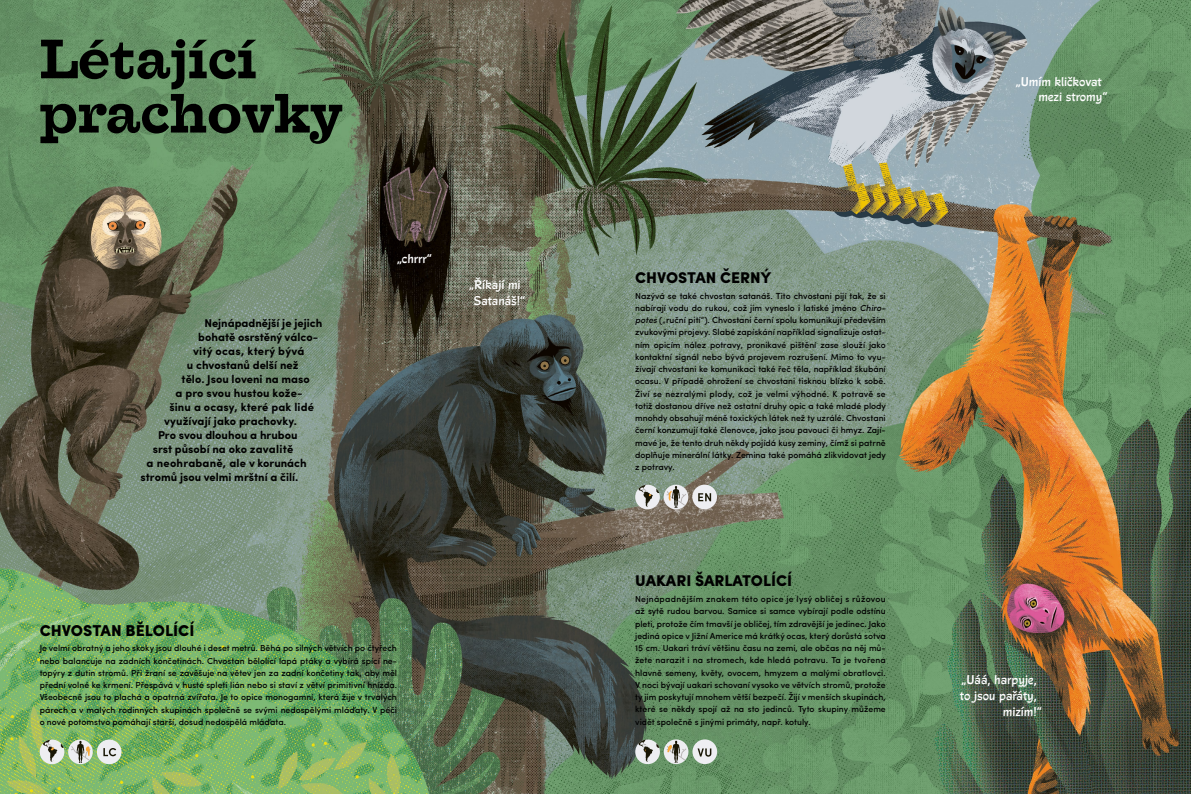
<style>
.page{position:relative;width:1191px;height:794px;background:#fff}
.page>*{position:absolute;margin:0;border:0;box-sizing:border-box;transform-origin:0 0}
.t1{font:700 54.25px/54.2px "Farao";color:#000}
.t2{font:900 15.75px "Sofia Pro";color:#000}
.t3{font:900 15.58px "Sofia Pro";color:#000}
.t4{font:12.25px/15.8px "Bhang Strong";color:#fff;text-align:center}
.t5{font:700 11.38px "Sofia Pro";color:#000}
.t6{font:700 11.38px "Sofia Pro";letter-spacing:.02em;color:#000}
.t7{font:500 8.75px/12.2px "Sofia Pro";color:#000;text-align:justify}
.s1{font-style:italic}
</style>
<div class="page">
<img style="left:0;top:0;width:1191px;height:794px">
<div style="left:97px;top:739px;width:24px;height:25px;background:#eeeef2;border-radius:50%"></div>
<svg style="left:103px;top:748px;width:13px;height:8px"></svg>
<svg style="left:40px;top:738px;width:54px;height:27px"></svg>
<div style="left:692px;top:739px;width:25px;height:25px;background:#eeeef2;border-radius:50%"></div>
<svg style="left:697px;top:748px;width:14px;height:8px"></svg>
<svg style="left:635px;top:738px;width:55px;height:27px"></svg>
<div style="left:692px;top:484px;width:25px;height:25px;background:#eeeef2;border-radius:50%"></div>
<svg style="left:698px;top:493px;width:13px;height:8px"></svg>
<svg style="left:635px;top:483px;width:55px;height:28px;background:#aaaba3"></svg>
<h1 class="t1" style="left:40px;top:35px;width:304px">Létající prachovky</h1>
<h3 class="t5" style="left:204px;top:314px;width:119px">Nejnápadnější je jejich</h3>
<h3 class="t5" style="left:198px;top:328px;width:121px">bohatě osrstěný válco-</h3>
<h3 class="t6" style="left:193px;top:342px;width:113px">vitý ocas, který bývá</h3>
<h3 class="t5" style="left:187px;top:356px;width:113px">u chvostanů delší než</h3>
<h3 class="t5" style="left:182px;top:370px;width:130px">tělo. Jsou loveni na maso</h3>
<h3 class="t5" style="left:175px;top:384px;width:128px">a pro svou hustou kože-</h3>
<h3 class="t5" style="left:169px;top:398px;width:146px">šinu a ocasy, které pak lidé</h3>
<h3 class="t5" style="left:164px;top:412px;width:134px">využívají jako prachovky.</h3>
<h3 class="t5" style="left:158px;top:426px;width:141px">Pro svou dlouhou a hrubou</h3>
<h3 class="t5" style="left:153px;top:440px;width:142px">srst působí na oko zavalitě</h3>
<h3 class="t6" style="left:147px;top:454px;width:162px">a neohrabaně, ale v korunách</h3>
<h3 class="t5" style="left:140px;top:468px;width:159px">stromů jsou velmi mrštní a čilí.</h3>
<h3 class="t4" style="left:397px;top:251px;width:37px">„chrrr”</h3>
<h3 class="t4" style="left:469px;top:277px;width:58px">„Říkají mi<br>Satanáš!”</h3>
<h2 class="t2" style="left:40px;top:617px;width:156px">CHVOSTAN BĚLOLÍCÍ</h2>
<p class="t7" style="left:40px;top:641px;width:359px">Je velmi obratný a jeho skoky jsou dlouhé i deset metrů. Běhá po silných větvích po čtyřech nebo balancuje na zadních končetinách. Chvostan bělolící lapá ptáky a vybírá spící ne&shy;topýry z dutin stromů. Při žraní se zavěšuje na větev jen za zadní končetiny tak, aby měl přední volné ke krmení. Přespává v husté spleti lián nebo si staví z větví primitivní hnízda.<br>Všeobecně jsou to plachá a opatrná zvířata. Je to opice monogamní, která žije v trvalých párech a v malých rodinných skupinách společně se svými nedospělými mláďaty. V péči o nové potomstvo pomáhají starší, dosud nedospělá mláďata.</p>
<h3 class="t3" style="left:635px;top:265px;width:137px">CHVOSTAN ČERNÝ</h3>
<p class="t7" style="left:635px;top:289px;width:252px">Nazývá se také chvostan satanáš. Tito chvostani pijí tak, že si nabírají vodu do rukou, což jim vyneslo i latiské jméno <span class="s1">Chiro&shy;potes</span> („ruční pití“). Chvostani černí spolu komunikují především zvukovými projevy. Slabé zapískání například signalizuje ostat&shy;ním opicím nález potravy, pronikavé pištění zase slouží jako kontaktní signál nebo bývá projevem rozrušení. Mimo to vyu&shy;žívají chvostani ke komunikaci také řeč těla, například škubání ocasu. V případě ohrožení se chvostani tisknou blízko k sobě.<br>Živí se nezralými plody, což je velmi výhodné. K potravě se totiž dostanou dříve než ostatní druhy opic a také mladé plody mnohdy obsahují méně toxických látek než ty uzrálé. Chvostani černí konzumují také členovce, jako jsou pavouci či hmyz. Zají&shy;mavé je, že tento druh někdy pojídá kusy zeminy, čímž si patrně doplňuje minerální látky. Zemina také pomáhá zlikvidovat jedy z potravy.</p>
<h3 class="t3" style="left:635px;top:569px;width:158px">UAKARI ŠARLATOLÍCÍ</h3>
<p class="t7" style="left:635px;top:592px;width:252px">Nejnápadnějším znakem této opice je lysý obličej s růžovou až sytě rudou barvou. Samice si samce vybírají podle odstínu pleti, protože čím tmavší je obličej, tím zdravější je jedinec. Jako jediná opice v Jižní Americe má krátký ocas, který dorůstá sotva 15 cm. Uakari tráví většinu času na zemi, ale občas na něj mů&shy;žete narazit i na stromech, kde hledá potravu. Ta je tvořena hlavně semeny, květy, ovocem, hmyzem a malými obratlovci.<br>V noci bývají uakari schovaní vysoko ve větvích stromů, protože ty jim poskytují mnohem větší bezpečí. Žijí v menších skupinách, které se někdy spojí až na sto jedinců. Tyto skupiny můžeme vidět společně s jinými primáty, např. kotuly.</p>
<h3 class="t4" style="left:1038px;top:74px;width:71px;text-align:left;text-indent:-23px">„Umím kličkovat mezi stromy”</h3>
<h3 class="t4" style="left:961px;top:672px;width:77px">„Uáá, harpyje,</h3>
<h3 class="t4" style="left:959px;top:688px;width:79px">to jsou pařáty,</h3>
<h3 class="t4" style="left:1002px;top:703px;width:41px">mizím!”</h3>
</div>
